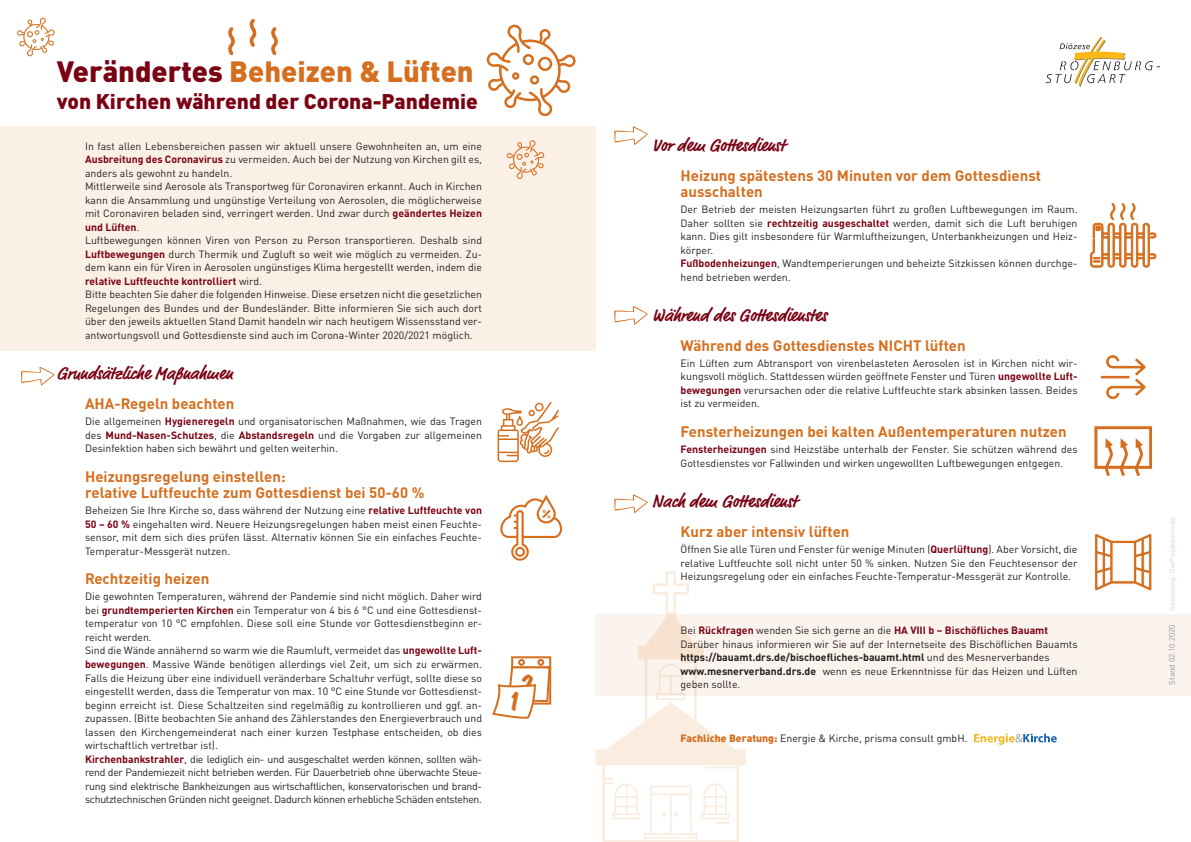
<style>
.page{position:relative;width:1191px;height:842px;background:#fff}
.page>*{position:absolute;margin:0;border:0;box-sizing:border-box;transform-origin:0 0}
.t1{font:900 29px "DINOT";color:#d56f1f}
.t2{font:expanded 22px "Marker Felt";color:#d56f1f}
.t3{font:italic expanded 22px "Marker Felt";color:#d56f1f}
.t4{font:900 21px "DINOT";color:#790213}
.t5{font:700 18px "Market Pro";color:#790213}
.t6{font:700 15px/16px "DINOT";color:#d56f1f}
.t7{font:10.5px/13.5px "DINOT";color:#231f20}
.t8{font:8px "DINOT";color:#939598}
.t9{font:7px "DINOT";color:#d1d2d4}
.s1{color:#790213}
.s2{font-weight:700;color:#790213}
.s3{font-weight:700}
.s4{font-weight:900;color:#d56f1f}
</style>
<div class="page">
<svg style="left:595px;top:571px;width:151px;height:271px"></svg>
<svg style="left:701px;top:783px;width:28px;height:41px"></svg>
<div style="left:0;top:126px;width:595px;height:225px;background:#fbf0e5"></div>
<div style="left:595px;top:614px;width:596px;height:82px;background:#fbf3ed"></div>
<svg style="left:486px;top:24px;width:90px;height:92px"></svg>
<svg style="left:506px;top:140px;width:38px;height:39px"></svg>
<svg style="left:17px;top:18px;width:38px;height:38px"></svg>
<svg style="left:614px;top:126px;width:34px;height:19px"></svg>
<svg style="left:614px;top:306px;width:34px;height:19px"></svg>
<svg style="left:614px;top:494px;width:34px;height:19px"></svg>
<svg style="left:21px;top:367px;width:34px;height:19px"></svg>
<svg style="left:497px;top:402px;width:62px;height:60px"></svg>
<svg style="left:228px;top:27px;width:7px;height:28px"></svg>
<svg style="left:249px;top:19px;width:8px;height:28px"></svg>
<svg style="left:271px;top:27px;width:7px;height:28px"></svg>
<svg style="left:1090px;top:203px;width:66px;height:65px"></svg>
<svg style="left:500px;top:495px;width:62px;height:66px"></svg>
<svg style="left:1094px;top:425px;width:58px;height:52px"></svg>
<svg style="left:1105px;top:354px;width:41px;height:46px"></svg>
<svg style="left:1100px;top:375px;width:30px;height:4px"></svg>
<svg style="left:1094px;top:533px;width:58px;height:58px"></svg>
<svg style="left:974px;top:733px;width:82px;height:12px"></svg>
<div style="left:511px;top:656px;width:40px;height:12px;background:#fff;border:2px solid #d56f1f"></div>
<div style="left:518px;top:659px;width:7px;height:7px;border:2px solid #d56f1f;border-radius:50%"></div>
<div style="left:537px;top:659px;width:7px;height:7px;border:2px solid #d56f1f;border-radius:50%"></div>
<svg style="left:492px;top:660px;width:59px;height:59px"></svg>
<svg style="left:1045px;top:37px;width:114px;height:50px"></svg>
<h1 class="t1" style="left:57px;top:52px;width:418px"><span class="s1">Verändertes</span> Beheizen &amp; Lüften</h1>
<h3 class="t4" style="left:57px;top:88px;width:423px">von Kirchen während der Corona-Pandemie</h3>
<p class="t7" style="left:85px;top:139px;width:398px">In fast allen Lebensbereichen passen wir aktuell unsere Gewohnheiten an, um eine <span class="s2">Ausbreitung des Coronavirus</span> zu vermeiden. Auch bei der Nutzung von Kirchen gilt es, anders als gewohnt zu handeln.<br>Mittlerweile sind Aerosole als Transportweg für Coronaviren erkannt. Auch in Kirchen kann die Ansammlung und ungünstige Verteilung von Aerosolen, die möglicherweise mit Coronaviren beladen sind, verringert werden. Und zwar durch <span class="s2">geändertes Heizen und Lüften</span>.<br>Luftbewegungen können Viren von Person zu Person transportieren. Deshalb sind <span class="s2">Luftbewegungen</span> durch Thermik und Zugluft so weit wie möglich zu vermeiden. Zu&shy;dem kann ein für Viren in Aerosolen ungünstiges Klima hergestellt werden, indem die <span class="s2">relative Luftfeuchte kontrolliert</span> wird.<br>Bitte beachten Sie daher die folgenden Hinweise. Diese ersetzen nicht die gesetzlichen Regelungen des Bundes und der Bundesländer. Bitte informieren Sie sich auch dort über den jeweils aktuellen Stand Damit handeln wir nach heutigem Wissensstand ver&shy;antwortungsvoll und Gottesdienste sind auch im Corona-Winter 2020/2021 möglich.</p>
<h3 class="t5" style="left:57px;top:361px;width:178px">Grundsätzliche Maßnahmen</h3>
<h3 class="t6" style="left:85px;top:395px;width:151px">AHA-Regeln beachten</h3>
<p class="t7" style="left:85px;top:415px;width:398px;text-align:justify">Die allgemeinen <span class="s2">Hygieneregeln</span> und organisatorischen Maßnahmen, wie das Tragen des <span class="s2">Mund-Nasen-Schutzes</span>, die <span class="s2">Abstandsregeln</span> und die Vorgaben zur allgemeinen Desinfektion haben sich bewährt und gelten weiterhin.</p>
<h3 class="t6" style="left:85px;top:468px;width:341px">Heizungsregelung einstellen:<br>relative Luftfeuchte zum Gottesdienst bei 50-60 %</h3>
<p class="t7" style="left:85px;top:503px;width:398px;text-align:justify">Beheizen Sie Ihre Kirche so, dass während der Nutzung eine <span class="s2">relative Luftfeuchte von 50 – 60 %</span> eingehalten wird. Neuere Heizungsregelungen haben meist einen Feuchte&shy;sensor, mit dem sich dies prüfen lässt. Alternativ können Sie ein einfaches Feuchte-Temperatur-Messgerät nutzen.</p>
<h3 class="t6" style="left:85px;top:570px;width:126px">Rechtzeitig heizen</h3>
<p class="t7" style="left:85px;top:590px;width:398px">Die gewohnten Temperaturen, während der Pandemie sind nicht möglich. Daher wird bei <span class="s2">grundtemperierten Kirchen</span> ein Temperatur von 4 bis 6 °C und eine Gottesdienst&shy;temperatur von 10 °C empfohlen. Diese soll eine Stunde vor Gottesdienstbeginn er&shy;reicht werden.<br>Sind die Wände annähernd so warm wie die Raumluft, vermeidet das <span class="s2">ungewollte Luft&shy;bewegungen</span>. Massive Wände benötigen allerdings viel Zeit, um sich zu erwärmen.<br>Falls die Heizung über eine individuell veränderbare Schaltuhr verfügt, sollte diese so eingestellt werden, dass die Temperatur von max. 10 °C eine Stunde vor Gottesdienst&shy;beginn erreicht ist. Diese Schaltzeiten sind regelmäßig zu kontrollieren und ggf. an&shy;zupassen. (Bitte beobachten Sie anhand des Zählerstandes den Energieverbrauch und lassen den Kirchengemeinderat nach einer kurzen Testphase entscheiden, ob dies wirtschaftlich vertretbar ist).<br><span class="s2">Kirchenbankstrahler</span>, die lediglich ein- und ausgeschaltet werden können, sollten wäh&shy;rend der Pandemiezeit nicht betrieben werden. Für Dauerbetrieb ohne überwachte Steue&shy;rung sind elektrische Bankheizungen aus wirtschaftlichen, konservatorischen und brand&shy;schutztechnischen Gründen nicht geeignet. Dadurch können erhebliche Schäden entstehen.</p>
<h2 class="t2" style="left:520px;top:667px;width:16px">2</h2>
<h2 class="t3" style="left:506px;top:684px;width:22px">1</h2>
<h3 class="t5" style="left:652px;top:133px;width:134px">Vor dem Gottesdienst</h3>
<h3 class="t6" style="left:680px;top:167px;width:362px">Heizung spätestens 30 Minuten vor dem Gottesdienst ausschalten</h3>
<p class="t7" style="left:680px;top:202px;width:398px">Der Betrieb der meisten Heizungsarten führt zu großen Luftbewegungen im Raum.<br>Daher sollten sie <span class="s2">rechtzeitig ausgeschaltet</span> werden, damit sich die Luft beruhigen kann. Dies gilt insbesondere für Warmluftheizungen, Unterbankheizungen und Heiz&shy;körper.<br><span class="s2">Fußbodenheizungen</span>, Wandtemperierungen und beheizte Sitzkissen können durchge&shy;hend betrieben werden.</p>
<h3 class="t5" style="left:652px;top:303px;width:176px">Während des Gottesdienstes</h3>
<h3 class="t6" style="left:680px;top:337px;width:287px">Während des Gottesdienstes NICHT lüften</h3>
<p class="t7" style="left:680px;top:356px;width:398px;text-align:justify">Ein Lüften zum Abtransport von virenbelasteten Aerosolen ist in Kirchen nicht wir&shy;kungsvoll möglich. Stattdessen würden geöffnete Fenster und Türen <span class="s2">ungewollte Luft&shy;bewegungen</span> verursachen oder die relative Luftfeuchte stark absinken lassen. Beides ist zu vermeiden.</p>
<h3 class="t6" style="left:680px;top:423px;width:388px">Fensterheizungen bei kalten Außentemperaturen nutzen</h3>
<p class="t7" style="left:680px;top:442px;width:398px"><span class="s2">Fensterheizungen</span> sind Heizstäbe unterhalb der Fenster. Sie schützen während des<br>Gottesdienstes vor Fallwinden und wirken ungewollten Luftbewegungen entgegen.</p>
<h3 class="t5" style="left:652px;top:489px;width:146px">Nach dem Gottesdienst</h3>
<h3 class="t6" style="left:680px;top:523px;width:170px">Kurz aber intensiv lüften</h3>
<p class="t7" style="left:680px;top:542px;width:398px;text-align:justify">Öffnen Sie alle Türen und Fenster für wenige Minuten (<span class="s2">Querlüftung</span>). Aber Vorsicht, die relative Luftfeuchte soll nicht unter 50 % sinken. Nutzen Sie den Feuchtesensor der Heizungsregelung oder ein einfaches Feuchte-Temperatur-Messgerät zur Kontrolle.</p>
<p class="t7" style="left:680px;top:623px;width:398px">Bei <span class="s2">Rückfragen</span> wenden Sie sich gerne an die <span class="s2">HA VIII b – Bischöfliches Bauamt </span>Darüber hinaus informieren wir Sie auf der Internetseite des Bischöflichen Bauamts <span class="s3">https://bauamt.drs.de/bischoefliches-bauamt.html</span> und des Mesnerverbandes <span class="s3">www.mesnerverband.drs.de</span> wenn es neue Erkenntnisse für das Heizen und Lüften geben sollte.</p>
<p class="t7" style="left:680px;top:731px;width:288px"><span class="s4">Fachliche Beratung:</span> Energie &amp; Kirche, prisma consult gmbH.</p>
<p class="t9" style="left:1168px;top:611px;width:95px;rotate:-90deg">Gestaltung: DieProjektoren.de</p>
<p class="t8" style="left:1167px;top:685px;width:62px;rotate:-90deg">Stand 02.10.2020</p>
</div>
